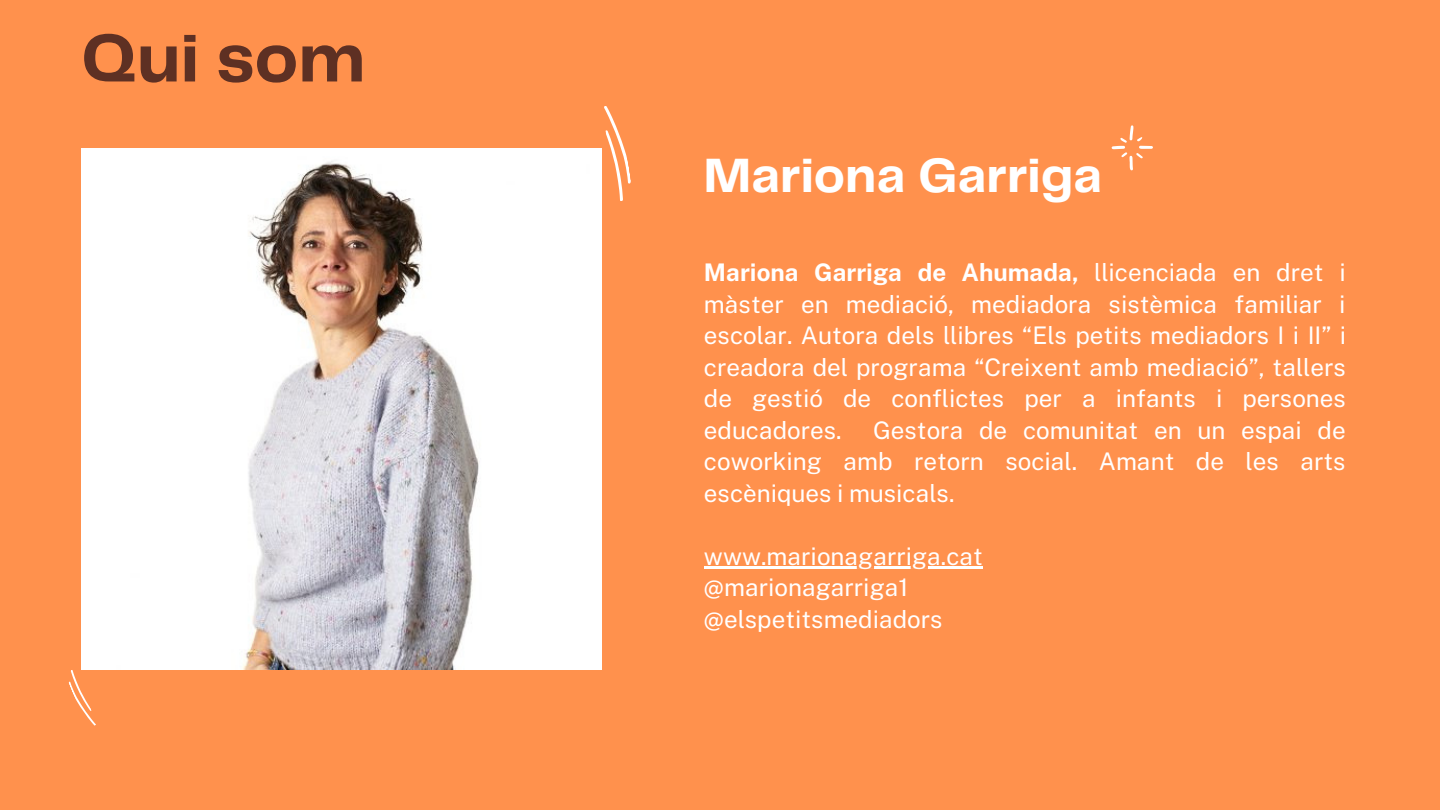
<style>
.page{position:relative;width:1440px;height:810px;background:#ff914d}
.page>*{position:absolute;margin:0;border:0;box-sizing:border-box;transform-origin:0 0}
.t1{font:700 70px "Telegraf";color:#5e3023}
.t2{font:700 50px "Telegraf";color:#fff}
.t3{font:24.2px/31.5px "Public Sans";color:#fff;text-align:justify}
.s1{font-weight:700}
</style>
<div class="page">
<svg style="left:1112px;top:125px;width:41px;height:45px"></svg>
<svg style="left:604px;top:106px;width:27px;height:95px"></svg>
<svg style="left:68px;top:669px;width:28px;height:57px"></svg>
<img style="left:81px;top:149px;width:521px;height:520px">
<hr style="left:704px;top:566px;width:279px;height:2px;background:#fff">
<h1 class="t1" style="left:81px;top:28px;width:286px">Qui som</h1>
<h2 class="t2" style="left:704px;top:154px;width:400px">Mariona Garriga</h2>
<p class="t3" style="left:704px;top:257px;width:644px"><span class="s1">Mariona Garriga de Ahumada,</span> llicenciada en dret i màster en mediació, mediadora sistèmica familiar i escolar. Autora dels llibres “Els petits mediadors I i II” i creadora del programa “Creixent amb mediació”, tallers de gestió de conflictes per a infants i persones educadores.</p>
<p class="t3" style="left:704px;top:414px;width:643px;text-indent:169px">Gestora de comunitat en un espai de coworking amb retorn social. Amant de les arts escèniques i musicals.</p>
<p class="t3" style="left:704px;top:540px;width:280px;text-align:left">www.marionagarriga.cat @marionagarriga1 @elspetitsmediadors</p>
</div>
